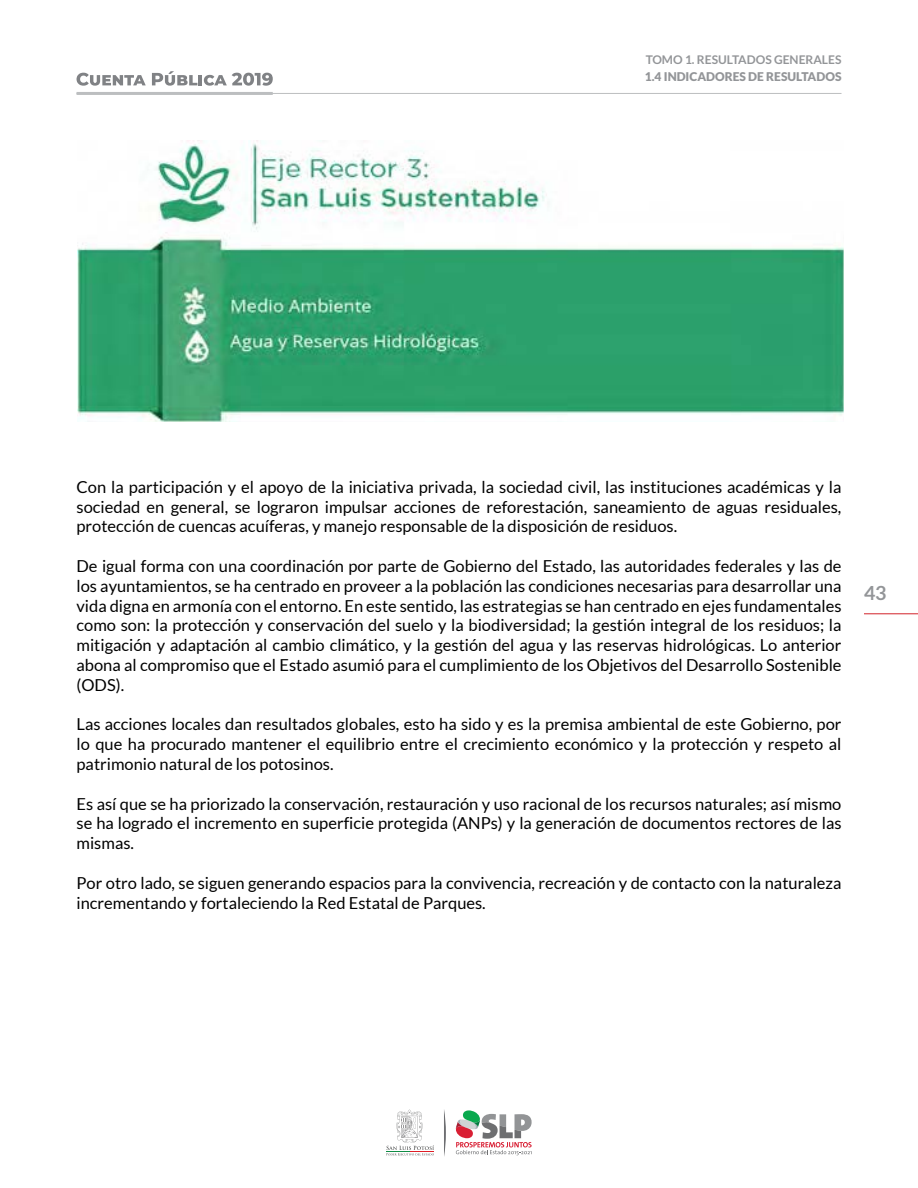
<style>
.page{position:relative;width:918px;height:1188px;background:#fff}
.page>*{position:absolute;margin:0;border:0;box-sizing:border-box;transform-origin:0 0}
.t1{font:700 19.5px "Lato";color:#939598}
.t2{font:16.5px/19.8px "Lato";color:#000;text-align:justify}
.t3{font:900 12px "Lato";color:#939598}
.t4{font:700 12px "Lato";color:#939598}
</style>
<div class="page">
<svg style="left:455px;top:1110px;width:77px;height:45px"></svg>
<svg style="left:386px;top:1110px;width:48px;height:46px"></svg>
<svg style="left:444px;top:1109px;width:2px;height:47px"></svg>
<hr style="left:864px;top:614px;width:54px;height:1px;background:#d2232a">
<hr style="left:77px;top:93px;width:765px;height:1px;background:#bcbec0">
<hr style="left:77px;top:92px;width:196px;height:3px;background:#bcbec0">
<svg style="left:77px;top:73px;width:69px;height:13px"></svg>
<svg style="left:152px;top:71px;width:121px;height:15px"></svg>
<img style="left:77px;top:141px;width:767px;height:281px">
<p class="t4" style="left:646px;top:52px;width:197px">TOMO 1. RESULTADOS GENERALES</p>
<p class="t3" style="left:645px;top:70px;width:198px">1.4 INDICADORES DE RESULTADOS</p>
<p class="t2" style="left:77px;top:477px;width:766px">Con la participación y el apoyo de la iniciativa privada, la sociedad civil, las instituciones académicas y la sociedad en general, se lograron impulsar acciones de reforestación, saneamiento de aguas residuales, protección de cuencas acuíferas, y manejo responsable de la disposición de residuos.</p>
<p class="t2" style="left:77px;top:556px;width:767px">De igual forma con una coordinación por parte de Gobierno del Estado, las autoridades federales y las de los ayuntamientos, se ha centrado en proveer a la población las condiciones necesarias para desarrollar una vida digna en armonía con el entorno. En este sentido, las estrategias se han centrado en ejes fundamentales como son: la protección y conservación del suelo y la biodiversidad; la gestión integral de los residuos; la mitigación y adaptación al cambio climático, y la gestión del agua y las reservas hidrológicas. Lo anterior abona al compromiso que el Estado asumió para el cumplimiento de los Objetivos del Desarrollo Sostenible (ODS).</p>
<p class="t2" style="left:77px;top:715px;width:767px">Las acciones locales dan resultados globales, esto ha sido y es la premisa ambiental de este Gobierno, por lo que ha procurado mantener el equilibrio entre el crecimiento económico y la protección y respeto al patrimonio natural de los potosinos.</p>
<p class="t2" style="left:77px;top:794px;width:767px">Es así que se ha priorizado la conservación, restauración y uso racional de los recursos naturales; así mismo se ha logrado el incremento en superficie protegida (ANPs) y la generación de documentos rectores de las mismas.</p>
<p class="t2" style="left:77px;top:873px;width:767px">Por otro lado, se siguen generando espacios para la convivencia, recreación y de contacto con la naturaleza incrementando y fortaleciendo la Red Estatal de Parques.</p>
<p class="t1" style="left:864px;top:582px;width:24px">43</p>
</div>
